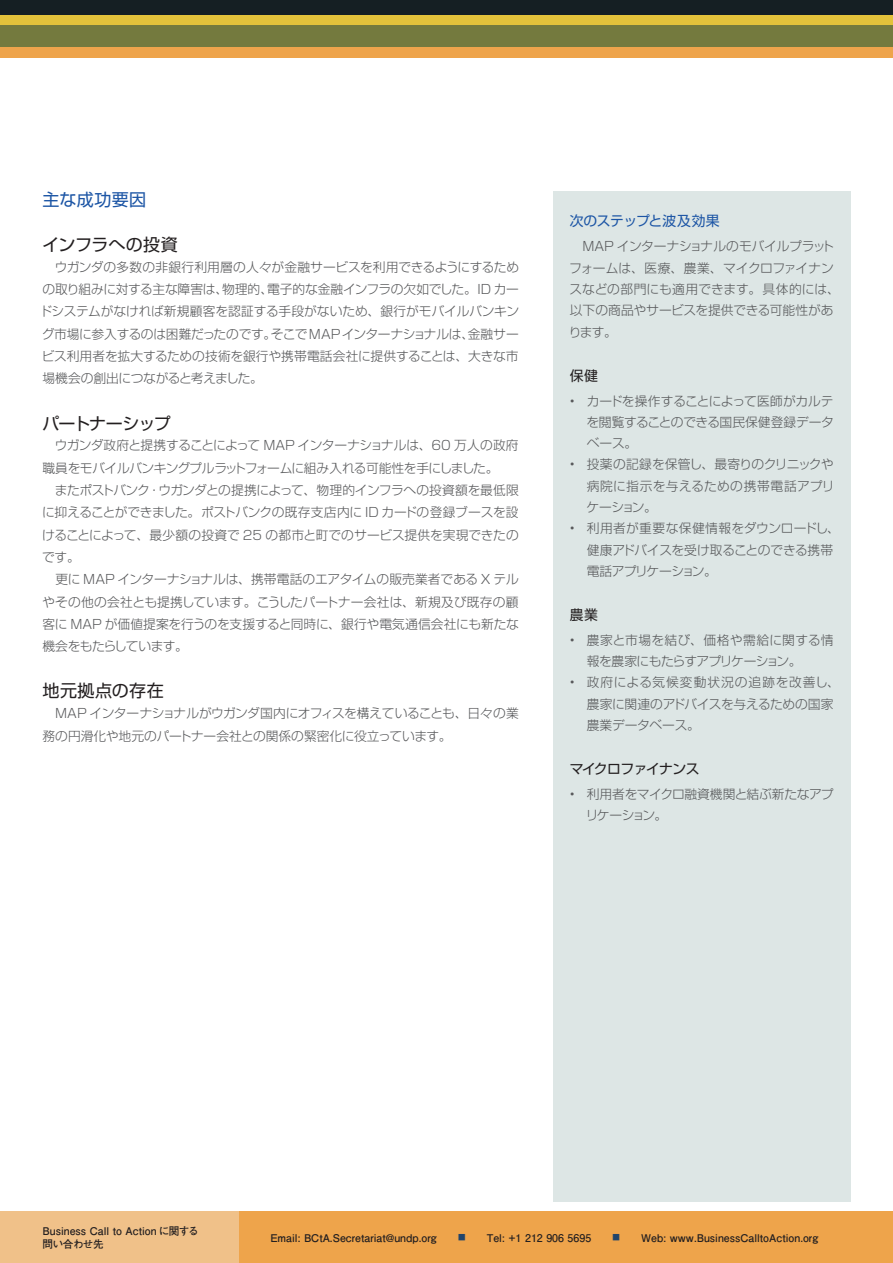
<style>
.page{position:relative;width:893px;height:1263px;background:#fff}
.page>*{position:absolute;margin:0;border:0;box-sizing:border-box;transform-origin:0 0}
.t1{font:16.95px "Shin Go Pro";letter-spacing:-.02em;color:#231f20}
.t2{font:16.95px "Shin Go Pro";letter-spacing:-.065em;color:#231f20}
.t3{font:16.95px "Shin Go Pro";letter-spacing:.025em;color:#231f20}
.t4{font:16.95px "Shin Go Pro";letter-spacing:.015em;color:#1c55a5}
.t5{font:13.8px "Shin Go Pro";letter-spacing:-.01em;color:#1c55a5}
.t6{font:13.8px "Shin Go Pro";letter-spacing:-.055em;color:#231f20}
.t7{font:13.8px "Shin Go Pro";letter-spacing:-.035em;color:#231f20}
.t8{font:300 12.75px/22.4px "Shin Go Pro";letter-spacing:-.02em;color:#57585a}
.t9{font:300 12.75px/21.3px "Shin Go Pro";color:#57585a}
.t10{font:700 10.65px/12.8px "Futo Go B101 Pro";color:#231f20}
.s1{font-size:7.5px;color:#20446b}
</style>
<div class="page">
<div style="left:0;top:0;width:893px;height:15px;background:#151f23"></div>
<div style="left:0;top:15px;width:893px;height:11px;background:#e3c23b"></div>
<div style="left:0;top:26px;width:893px;height:21px;background:#747a3e"></div>
<div style="left:0;top:47px;width:893px;height:10px;background:#eea44b"></div>
<div style="left:0;top:1212px;width:893px;height:51px;background:#eea44b"></div>
<div style="left:0;top:1212px;width:238px;height:51px;background:#f0c189"></div>
<div style="left:553px;top:191px;width:297px;height:1011px;background:#dde6e5"></div>
<h1 class="t4" style="left:43px;top:186px;width:105px">主な成功要因</h1>
<h1 class="t1" style="left:43px;top:231px;width:137px">インフラへの投資</h1>
<p class="t8" style="left:40px;top:254px;width:481px;text-align:justify">　ウガンダの多数の非銀行利用層の人々が金融サービスを利用できるようにするための取り組みに対する主な障害は、物理的、電子的な金融インフラの欠如でした。ID カードシステムがなければ新規顧客を認証する手段がないため、銀行がモバイルバンキング市場に参入するのは困難だったのです。そこでMAPインターナショナルは、金融サービス利用者を拡大するための技術を銀行や携帯電話会社に提供することは、大きな市場機会の創出につながると考えました。</p>
<h1 class="t2" style="left:43px;top:409px;width:130px">パートナーシップ</h1>
<p class="t8" style="left:42px;top:433px;width:478px">　ウガンダ政府と提携することによって MAP インターナショナルは、60 万人の政府職員をモバイルバンキングプルラットフォームに組み入れる可能性を手にしました。<br>　またポストバンク・ウガンダとの提携によって、物理的インフラへの投資額を最低限に抑えることができました。ポストバンクの既存支店内に ID カードの登録ブースを設けることによって、最少額の投資で 25 の都市と町でのサービス提供を実現できたのです。<br>　更に MAP インターナショナルは、携帯電話のエアタイムの販売業者である X テルやその他の会社とも提携しています。こうしたパートナー会社は、新規及び既存の顧客に MAP が価値提案を行うのを支援すると同時に、銀行や電気通信会社にも新たな機会をもたらしています。</p>
<h1 class="t3" style="left:43px;top:677px;width:123px">地元拠点の存在</h1>
<p class="t8" style="left:43px;top:701px;width:478px">　MAP インターナショナルがウガンダ国内にオフィスを構えていることも、日々の業務の円滑化や地元のパートナー会社との関係の緊密化に役立っています。</p>
<p class="t5" style="left:570px;top:210px;width:151px">次のステップと波及効果</p>
<p class="t8" style="left:569px;top:234px;width:273px;line-height:21.3px;text-indent:14px">MAP インターナショナルのモバイルプラットフォームは、医療、農業、マイクロファイナンスなどの部門にも適用できます。具体的には、以下の商品やサービスを提供できる可能性があります。</p>
<p class="t7" style="left:570px;top:364px;width:30px">保健</p>
<p class="t8" style="left:586px;top:389px;width:249px;line-height:21.3px;text-align:justify;text-indent:-17px">• カードを操作することによって医師がカルテを閲覧することのできる国民保健登録データベース。</p>
<p class="t8" style="left:587px;top:452px;width:250px;line-height:21.3px;text-align:justify;text-indent:-17px">• 投薬の記録を保管し、最寄りのクリニックや病院に指示を与えるための携帯電話アプリケーション。</p>
<p class="t8" style="left:587px;top:516px;width:255px;line-height:21.3px;text-indent:-17px">• 利用者が重要な保健情報をダウンロードし、健康アドバイスを受け取ることのできる携帯電話アプリケーション。</p>
<p class="t7" style="left:570px;top:603px;width:30px">農業</p>
<p class="t8" style="left:587px;top:628px;width:248px;line-height:21.3px;text-indent:-17px">• 農家と市場を結び、価格や需給に関する情報を農家にもたらすアプリケーション。</p>
<p class="t9" style="left:587px;top:670px;width:254px;text-indent:-17px">• 政府による気候変動状況の追跡を改善し、農家に関連のアドバイスを与えるための国家農業データベース。</p>
<p class="t6" style="left:570px;top:757px;width:131px">マイクロファイナンス</p>
<p class="t8" style="left:586px;top:782px;width:249px;line-height:21.3px;text-indent:-16px">• 利用者をマイクロ融資機関と結ぶ新たなアプリケーション。</p>
<p class="t10" style="left:43px;top:1223px;width:158px">Business Call to Action に関する問い合わせ先</p>
<p class="t10" style="left:270px;top:1230px;width:549px">Email: BCtA.Secretariat@undp.org　　<span class="s1">■</span>　　Tel: +1 212 906 5695　　<span class="s1">■</span>　　Web: www.BusinessCalltoAction.org</p>
</div>
